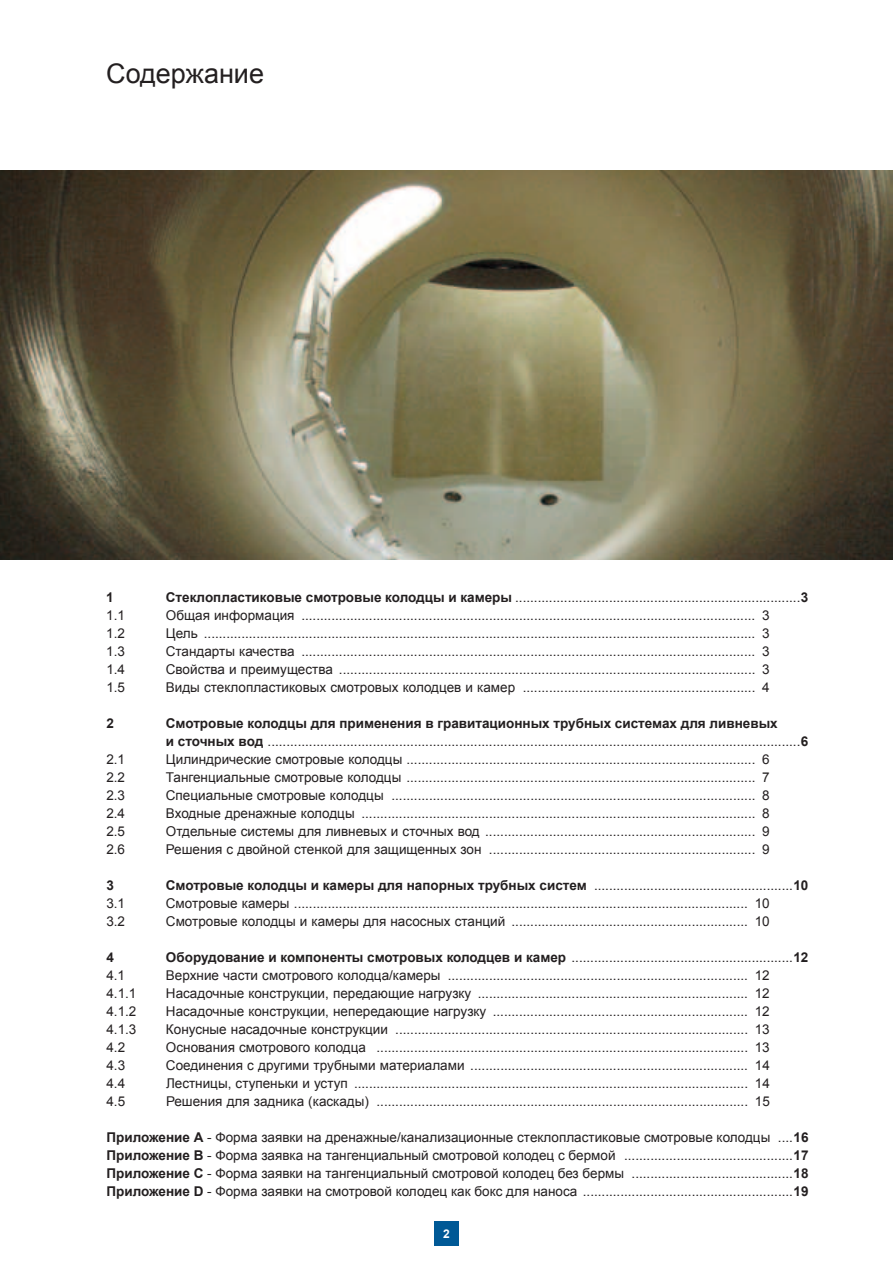
<style>
.page{position:relative;width:893px;height:1263px;background:#fff}
.page>*{position:absolute;margin:0;border:0;box-sizing:border-box;transform-origin:0 0}
.t1{font:27px "Arial";color:#231f20}
.t2{font:13.5px/18px "Arial";color:#231f20}
.t3{font:700 13.5px "Arial";color:#231f20}
.t4{font:700 12px "Arial";color:#fff}
.s1{font-weight:700}
</style>
<div class="page">
<div style="left:435px;top:1221px;width:24px;height:24px;background:#005996"></div>
<img style="left:0;top:170px;width:893px;height:390px">
<h1 class="t1" style="left:106px;top:56px;width:159px">Содержание</h1>
<p class="t3" style="left:106px;top:588px;width:9px">1</p>
<p class="t2" style="left:166px;top:588px;width:644px"><span class="s1">Стеклопластиковые смотровые колодцы и камеры</span> ............................................................................<span class="s1">3</span></p>
<p class="t2" style="left:106px;top:606px;width:20px">1.1</p>
<p class="t2" style="left:166px;top:606px;width:605px">Общая информация ......................................................................................................................... 3</p>
<p class="t2" style="left:106px;top:624px;width:20px">1.2</p>
<p class="t2" style="left:166px;top:624px;width:605px">Цель ................................................................................................................................................... 3</p>
<p class="t2" style="left:106px;top:642px;width:20px">1.3</p>
<p class="t2" style="left:166px;top:642px;width:605px">Стандарты качества ......................................................................................................................... 3</p>
<p class="t2" style="left:106px;top:660px;width:20px">1.4</p>
<p class="t2" style="left:166px;top:660px;width:605px">Свойства и преимущества ............................................................................................................... 3</p>
<p class="t2" style="left:106px;top:678px;width:20px">1.5</p>
<p class="t2" style="left:166px;top:678px;width:605px">Виды стеклопластиковых смотровых колодцев и камер .............................................................. 4</p>
<p class="t3" style="left:106px;top:714px;width:9px">2</p>
<p class="t2" style="left:166px;top:714px;width:644px"><span class="s1">Смотровые колодцы для применения в гравитационных трубных системах для ливневых<br>и сточных вод</span> ..............................................................................................................................................<span class="s1">6</span></p>
<p class="t2" style="left:106px;top:750px;width:20px">2.1</p>
<p class="t2" style="left:166px;top:750px;width:605px">Цилиндрические смотровые колодцы ............................................................................................. 6</p>
<p class="t2" style="left:106px;top:768px;width:20px">2.2</p>
<p class="t2" style="left:166px;top:768px;width:605px">Тангенциальные смотровые колодцы ............................................................................................. 7</p>
<p class="t2" style="left:106px;top:786px;width:20px">2.3</p>
<p class="t2" style="left:166px;top:786px;width:605px">Специальные смотровые колодцы ................................................................................................. 8</p>
<p class="t2" style="left:106px;top:804px;width:20px">2.4</p>
<p class="t2" style="left:166px;top:804px;width:605px">Входные дренажные колодцы ......................................................................................................... 8</p>
<p class="t2" style="left:106px;top:822px;width:20px">2.5</p>
<p class="t2" style="left:166px;top:822px;width:605px">Отдельные системы для ливневых и сточных вод ........................................................................ 9</p>
<p class="t2" style="left:106px;top:840px;width:20px">2.6</p>
<p class="t2" style="left:166px;top:840px;width:605px">Решения с двойной стенкой для защищенных зон ....................................................................... 9</p>
<p class="t3" style="left:106px;top:876px;width:9px">3</p>
<p class="t2" style="left:166px;top:876px;width:644px"><span class="s1">Смотровые колодцы и камеры для напорных трубных систем</span> .....................................................<span class="s1">10</span></p>
<p class="t2" style="left:106px;top:894px;width:20px">3.1</p>
<p class="t2" style="left:166px;top:894px;width:605px">Смотровые камеры ......................................................................................................................... 10</p>
<p class="t2" style="left:106px;top:912px;width:20px">3.2</p>
<p class="t2" style="left:166px;top:912px;width:605px">Смотровые колодцы и камеры для насосных станций ............................................................... 10</p>
<p class="t3" style="left:106px;top:948px;width:9px">4</p>
<p class="t2" style="left:166px;top:948px;width:644px"><span class="s1">Оборудование и компоненты смотровых колодцев и камер</span> ...........................................................<span class="s1">12</span></p>
<p class="t2" style="left:106px;top:966px;width:20px">4.1</p>
<p class="t2" style="left:166px;top:966px;width:605px">Верхние части смотрового колодца/камеры ................................................................................ 12</p>
<p class="t2" style="left:106px;top:984px;width:32px">4.1.1</p>
<p class="t2" style="left:166px;top:984px;width:605px">Насадочные конструкции, передающие нагрузку ........................................................................ 12</p>
<p class="t2" style="left:106px;top:1002px;width:32px">4.1.2</p>
<p class="t2" style="left:166px;top:1002px;width:605px">Насадочные конструкции, непередающие нагрузку .................................................................... 12</p>
<p class="t2" style="left:106px;top:1020px;width:32px">4.1.3</p>
<p class="t2" style="left:166px;top:1020px;width:605px">Конусные насадочные конструкции .............................................................................................. 13</p>
<p class="t2" style="left:106px;top:1038px;width:20px">4.2</p>
<p class="t2" style="left:166px;top:1038px;width:605px">Основания смотрового колодца ................................................................................................... 13</p>
<p class="t2" style="left:106px;top:1056px;width:20px">4.3</p>
<p class="t2" style="left:166px;top:1056px;width:605px">Соединения с другими трубными материалами .......................................................................... 14</p>
<p class="t2" style="left:106px;top:1074px;width:20px">4.4</p>
<p class="t2" style="left:166px;top:1074px;width:605px">Лестницы, ступеньки и уступ ......................................................................................................... 14</p>
<p class="t2" style="left:106px;top:1092px;width:20px">4.5</p>
<p class="t2" style="left:166px;top:1092px;width:605px">Решения для задника (каскады) ................................................................................................... 15</p>
<p class="t2" style="left:106px;top:1128px;width:704px;text-align:justify"><span class="s1">Приложение А</span> - Форма заявки на дренажные/канализационные стеклопластиковые смотровые колодцы ....<span class="s1">16<br>Приложение B</span> - Форма заявка на тангенциальный смотровой колодец с бермой .............................................<span class="s1">17<br>Приложение C</span> - Форма заявки на тангенциальный смотровой колодец без бермы ...........................................<span class="s1">18<br>Приложение D</span> - Форма заявки на смотровой колодец как бокс для наноса ........................................................<span class="s1">19</span></p>
<p class="t4" style="left:443px;top:1225px;width:8px">2</p>
</div>
